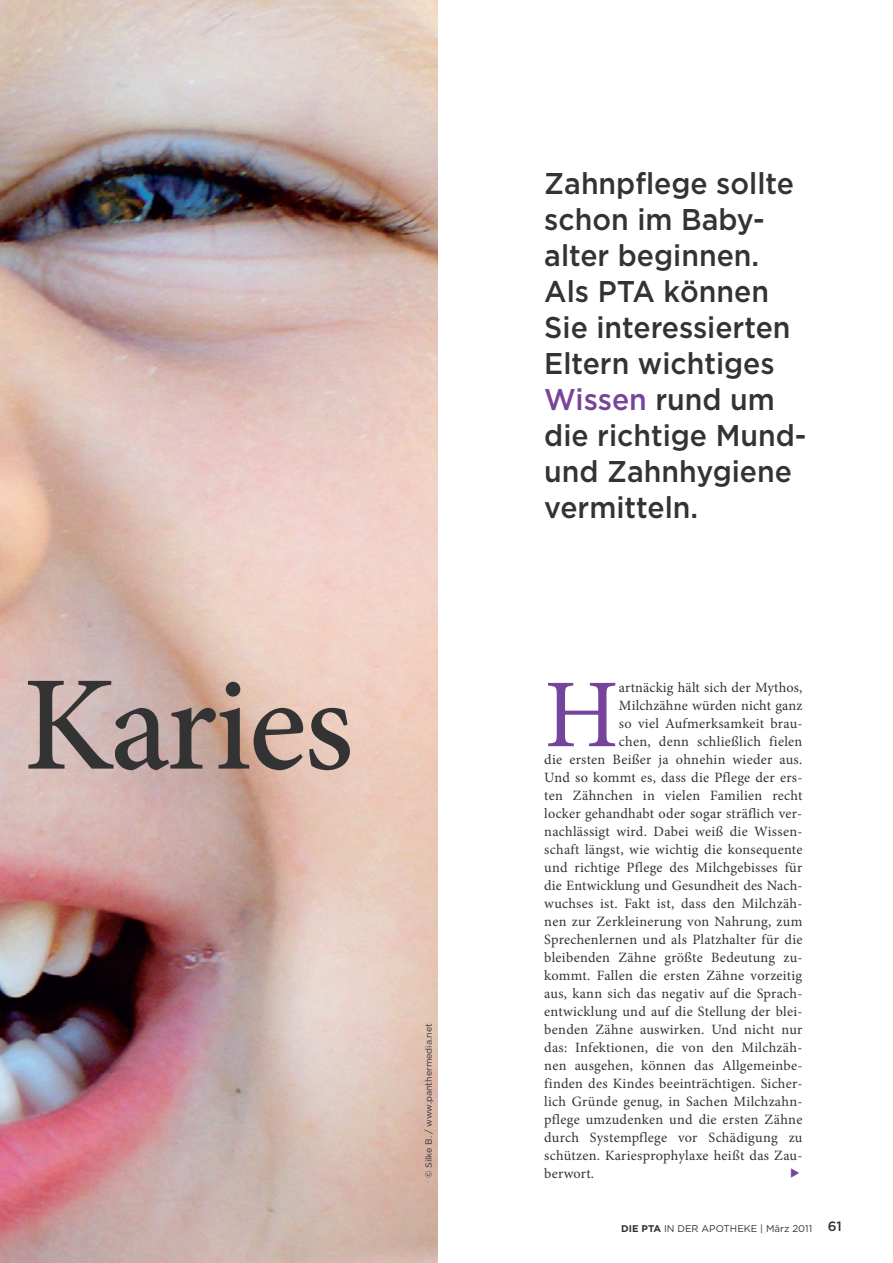
<style>
.page{position:relative;width:893px;height:1263px;background:#fff}
.page>*{position:absolute;margin:0;border:0;box-sizing:border-box;transform-origin:0 0}
.t1{font:500 135px "Minion Pro";letter-spacing:-.02em;color:#343334}
.t2{font:97.35px "Minion Pro";color:#77449c}
.t3{font:500 30px/36px "Gotham";color:#343334;scale:.95 1}
.t4{font:14.25px "Minion Pro";letter-spacing:.02em;color:#343334}
.t5{font:9.75px "Gotham";color:#343334}
.t6{font:9px "Gotham";color:#343334}
.s1{color:#77449c}
.s2{font-weight:700}
.s3{font-weight:500;font-size:13.5px}
</style>
<div class="page">
<img style="left:0;top:0;width:437px;height:1263px">
<h3 class="t3" style="left:544px;top:168px;width:277px">Zahnpflege sollte schon im Baby&shy;alter beginnen.<br>Als PTA können<br>Sie interessierten<br>Eltern wichtiges<br><span class="s1">Wissen</span> rund um die richtige Mund&shy;und Zahnhygiene vermitteln.</h3>
<h1 class="t1" style="left:23px;top:643px;width:333px">Karies</h1>
<h2 class="t2" style="left:544px;top:677px;width:76px">H</h2>
<p class="t4" style="left:619px;top:682px;width:185px">artnäckig hält sich der Mythos,</p>
<p class="t4" style="left:619px;top:700px;width:185px">Milchzähne würden nicht ganz</p>
<p class="t4" style="left:619px;top:718px;width:185px">so viel Aufmerksamkeit brau-</p>
<p class="t4" style="left:619px;top:736px;width:185px">chen, denn schließlich fielen</p>
<p class="t4" style="left:544px;top:754px;width:260px">die ersten Beißer ja ohnehin wieder aus.</p>
<p class="t4" style="left:544px;top:772px;width:260px">Und so kommt es, dass die Pflege der ers-</p>
<p class="t4" style="left:544px;top:790px;width:260px">ten Zähnchen in vielen Fa milien recht</p>
<p class="t4" style="left:544px;top:808px;width:259px">locker gehandhabt oder sogar sträflich ver-</p>
<p class="t4" style="left:544px;top:826px;width:260px">nachlässigt wird. Dabei weiß die Wissen-</p>
<p class="t4" style="left:544px;top:844px;width:260px">schaft längst, wie wichtig die konsequente</p>
<p class="t4" style="left:544px;top:862px;width:260px">und richtige Pflege des Milchgebisses für</p>
<p class="t4" style="left:544px;top:880px;width:260px">die Entwicklung und Gesundheit des Nach-</p>
<p class="t4" style="left:544px;top:898px;width:260px">wuchses ist. Fakt ist, dass den Milchzäh-</p>
<p class="t4" style="left:544px;top:916px;width:260px">nen zur Zerkleinerung von Nahrung, zum</p>
<p class="t4" style="left:544px;top:934px;width:260px">Sprechenlernen und als Platzhalter für die</p>
<p class="t4" style="left:544px;top:952px;width:260px">bleibenden Zähne größte Bedeutung zu-</p>
<p class="t4" style="left:544px;top:970px;width:259px">kommt. Fallen die ersten Zähne vorzeitig</p>
<p class="t4" style="left:544px;top:988px;width:260px">aus, kann sich das negativ auf die Sprach-</p>
<p class="t4" style="left:544px;top:1006px;width:260px">entwicklung und auf die Stellung der blei-</p>
<p class="t4" style="left:544px;top:1024px;width:260px">benden Zähne auswirken. Und nicht nur</p>
<p class="t4" style="left:544px;top:1042px;width:260px">das: Infektionen, die von den Milchzäh-</p>
<p class="t4" style="left:544px;top:1060px;width:260px">nen ausgehen, können das Allgemeinbe-</p>
<p class="t4" style="left:544px;top:1078px;width:260px">finden des Kindes beeinträchtigen. Sicher-</p>
<p class="t4" style="left:544px;top:1096px;width:260px">lich Gründe genug, in Sachen Milchzahn-</p>
<p class="t4" style="left:544px;top:1114px;width:260px">pflege umzudenken und die ersten Zähne</p>
<p class="t4" style="left:544px;top:1132px;width:260px">durch Systempflege vor Schädigung zu</p>
<p class="t4" style="left:544px;top:1150px;width:260px">schützen. Kariesprophylaxe heißt das Zau-</p>
<p class="t4" style="left:544px;top:1168px;width:51px">berwort.</p>
<p class="t6" style="left:425px;top:1178px;width:156px;rotate:-90deg">© Silke B. / www.panthermedia.net</p>
<p class="t5" style="left:621px;top:1225px;width:222px"><span class="s2">DIE PTA</span> IN DER APOTHEKE | März 2011 <span class="s3">61</span></p>
</div>
